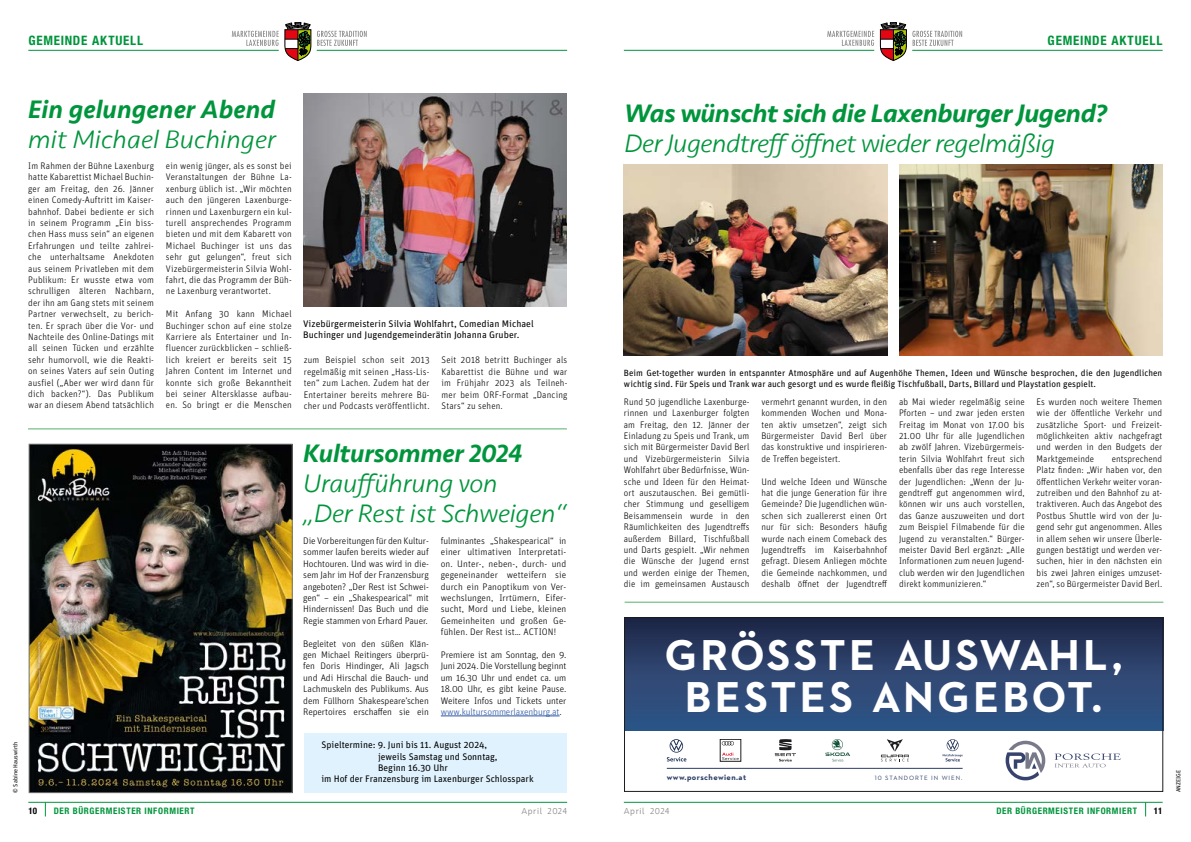
<style>
.page{position:relative;width:1191px;height:842px;background:#fff}
.page>*{position:absolute;margin:0;border:0;box-sizing:border-box;transform-origin:0 0}
.t1{font:700 44px/42px "Neutraface 2 Text";letter-spacing:.07em;color:#fff;text-align:center}
.t2{font:italic 300 26px/29.9px "Seravek";letter-spacing:-.01em;color:#00953c;scale:1.05 1}
.t3{font:italic 500 26px "Seravek";letter-spacing:-.015em;color:#00953c;scale:1.05 1}
.t4{font:italic 500 26px "Seravek";letter-spacing:-.015em;color:#00953c}
.t5{font:700 condensed 13px "Helvetica Neue LT Std";letter-spacing:.06em;color:#00953c}
.t6{font:300 9.5px/11.4px "Unit Pro";letter-spacing:.01em;color:#000;text-align:justify;scale:.96 1}
.t7{font:300 9.5px/11.4px "Unit Pro";letter-spacing:.01em;color:#000;text-align:justify}
.t8{font:9.5px "Unit Pro";color:#000}
.t9{font:9.5px/11.4px "Unit Pro";color:#010202}
.t10{font:9px/11.5px "Unit Pro";letter-spacing:.005em;color:#000}
.t11{font:700 condensed 9px "Helvetica Neue LT Std";letter-spacing:.07em;color:#00953c}
.t12{font:300 9px "Seravek";letter-spacing:.065em;color:#878787}
.t13{font:700 condensed 9px "Helvetica Neue LT Std";color:#000}
.t14{font:700 8.2px "Neutraface 2 Text";letter-spacing:.05em;color:#2c3e67}
.t15{font:6.3px "Neutraface 2 Text";letter-spacing:.15em;color:#2c3e67}
.t16{font:6px "Unit Pro";color:#000}
.s1{color:#000}
.s2{color:#2b54a2}
</style>
<div class="page">
<hr style="left:28px;top:802px;width:539px;height:1px;background:#00953c">
<svg style="left:45px;top:802px;width:1px;height:14px"></svg>
<svg style="left:1145px;top:803px;width:1px;height:13px"></svg>
<hr style="left:624px;top:802px;width:538px;height:1px;background:#00953c">
<hr style="left:317px;top:50px;width:250px;height:1px;background:#00953c">
<hr style="left:912px;top:50px;width:250px;height:1px;background:#00953c">
<hr style="left:28px;top:50px;width:251px;height:1px;background:#00953c">
<hr style="left:624px;top:50px;width:250px;height:1px;background:#00953c">
<svg style="left:827px;top:22px;width:135px;height:39px"></svg>
<svg style="left:232px;top:22px;width:135px;height:39px"></svg>
<hr style="left:28px;top:428px;width:539px;height:1px;background:#57b06d">
<hr style="left:441px;top:716px;width:118px;height:1px;background:#2b54a2">
<img style="left:304px;top:94px;width:263px;height:213px">
<img style="left:31px;top:446px;width:259px;height:345px">
<div style="left:29px;top:444px;width:263px;height:349px;border:1px solid #727271"></div>
<div style="left:304px;top:733px;width:263px;height:59px;background:#dff2fd"></div>
<img style="left:624px;top:164px;width:263px;height:192px">
<img style="left:900px;top:164px;width:262px;height:192px">
<hr style="left:624px;top:602px;width:539px;height:1px;background:#57b06d">
<div style="left:624px;top:617px;width:539px;height:114px;background:linear-gradient(to bottom,#232a4b,#315a8d)"></div>
<svg style="left:1005px;top:741px;width:40px;height:39px"></svg>
<svg style="left:1054px;top:753px;width:66px;height:14px"></svg>
<hr style="left:667px;top:768px;width:295px;height:1px;background:#2c3e67">
<svg style="left:667px;top:739px;width:19px;height:22px"></svg>
<div style="left:720px;top:739px;width:21px;height:22px;border:1px solid #1c1c20"></div>
<svg style="left:721px;top:741px;width:13px;height:4px"></svg>
<svg style="left:722px;top:753px;width:17px;height:7px"></svg>
<svg style="left:774px;top:739px;width:22px;height:22px"></svg>
<svg style="left:881px;top:739px;width:27px;height:22px"></svg>
<svg style="left:942px;top:739px;width:20px;height:22px"></svg>
<svg style="left:825px;top:739px;width:25px;height:22px"></svg>
<div style="left:624px;top:617px;width:539px;height:175px;border:1px solid #1c1c20"></div>
<h3 class="t5" style="left:28px;top:33px;width:116px">GEMEINDE AKTUELL</h3>
<h3 class="t5" style="left:1047px;top:33px;width:116px">GEMEINDE AKTUELL</h3>
<h2 class="t4" style="left:28px;top:93px;width:249px">Ein gelungener Abend</h2>
<h2 class="t2" style="left:28px;top:125px;width:237px">mit Michael Buchinger</h2>
<p class="t6" style="left:28px;top:160px;width:132px">Im Rahmen der Bühne Laxenburg hatte Kabarettist Michael Buchin&shy;ger am Freitag, den 26. Jänner einen Comedy-Auftritt im Kaiser&shy;bahnhof. Dabei bediente er sich in seinem Programm „Ein biss&shy;chen Hass muss sein“ an eigenen Erfahrungen und teilte zahlrei&shy;che unterhaltsame Anekdoten aus seinem Privatleben mit dem Publikum: Er wusste etwa vom schrulligen älteren Nachbarn, der ihn am Gang stets mit seinem Partner verwechselt, zu berich&shy;ten. Er sprach über die Vor- und Nachteile des Online-Datings mit all seinen Tücken und erzählte sehr humorvoll, wie die Reakti&shy;on seines Vaters auf sein Outing ausfiel („Aber wer wird dann für dich backen?“). Das Publikum war an diesem Abend tatsächlich</p>
<p class="t6" style="left:166px;top:160px;width:132px">ein wenig jünger, als es sonst bei Veranstaltungen der Bühne La&shy;xenburg üblich ist. „Wir möchten auch den jüngeren Laxenburge&shy;rinnen und Laxenburgern ein kul&shy;turell ansprechendes Programm bieten und mit dem Kabarett von Michael Buchinger ist uns das sehr gut gelungen“, freut sich Vizebürgermeisterin Silvia Wohl&shy;fahrt, die das Programm der Büh&shy;ne Laxenburg verantwortet.</p>
<p class="t6" style="left:166px;top:308px;width:132px">Mit Anfang 30 kann Michael Buchinger schon auf eine stolze Karriere als Entertainer und In&shy;fluencer zurückblicken – schließ&shy;lich kreiert er bereits seit 15<br>Jahren Content im Internet und konnte sich große Bekanntheit bei seiner Altersklasse aufbau&shy;en. So bringt er die Menschen</p>
<p class="t9" style="left:303px;top:317px;width:232px">Vizebürgermeisterin Silvia Wohlfahrt, Comedian Michael<br>Buchinger und Ju<span class="s1">gendgemeinderätin Johanna Gruber.</span></p>
<p class="t6" style="left:304px;top:354px;width:133px">zum Beispiel schon seit 2013 regelmäßig mit seinen „Hass-Lis&shy;ten“ zum Lachen. Zudem hat der Entertainer bereits mehrere Bü&shy;cher und Podcasts veröffentlicht.</p>
<p class="t6" style="left:441px;top:354px;width:133px">Seit 2018 betritt Buchinger als Kabarettist die Bühne und war im Frühjahr 2023 als Teilneh&shy;mer beim ORF-Format „Dancing Stars“ zu sehen.</p>
<h2 class="t4" style="left:303px;top:438px;width:220px">Kultursommer 2024</h2>
<h2 class="t2" style="left:303px;top:469px;width:252px">Uraufführung von<br>„Der Rest ist Schweigen“</h2>
<p class="t7" style="left:303px;top:535px;width:127px">Die Vorbereitungen für den Kultur&shy;sommer laufen bereits wieder auf Hochtouren. Und was wird in die&shy;sem Jahr im Hof der Franzensburg angeboten? „Der Rest ist Schwei&shy;gen“ – ein „Shakespearical“ mit Hindernissen! Das Buch und die Regie stammen von Erhard Pauer.</p>
<p class="t7" style="left:303px;top:637px;width:127px">Begleitet von den süßen Klän&shy;gen Michael Reitingers überprü&shy;fen Doris Hindinger, Ali Jagsch und Adi Hirschal die Bauch- und Lachmuskeln des Publikums. Aus dem Füllhorn Shakespeare’schen Repertoires erschaffen sie ein</p>
<p class="t7" style="left:441px;top:535px;width:127px">fulminantes „Shakespearical“ in einer ultimativen Interpretati&shy;on. Unter-, neben-, durch- und gegeneinander wetteifern sie durch ein Panoptikum von Ver&shy;wechslungen, Irrtümern, Eifer&shy;sucht, Mord und Liebe, kleinen Gemeinheiten und großen Ge&shy;fühlen. Der Rest ist… ACTION!</p>
<p class="t7" style="left:441px;top:649px;width:127px">Premiere ist am Sonntag, den 9.<br>Juni 2024. Die Vorstellung beginnt um 16.30 Uhr und endet ca. um 18.00 Uhr, es gibt keine Pause.<br>Weitere Infos und Tickets unter <span class="s2">www.kultursommerlaxenburg.at</span>.</p>
<p class="t16" style="left:11px;top:793px;width:52px;rotate:-90deg">© Sabine Hauswirth</p>
<p class="t8" style="left:321px;top:738px;width:167px">Spieltermine: 9. Juni bis 11. August 2024,</p>
<p class="t8" style="left:378px;top:750px;width:121px">jeweils Samstag und Sonntag,</p>
<p class="t8" style="left:378px;top:761px;width:71px">Beginn 16.30 Uhr</p>
<p class="t8" style="left:321px;top:772px;width:214px">im Hof der Franzensburg im Laxenburger Schlosspark</p>
<h2 class="t3" style="left:624px;top:97px;width:461px">Was wünscht sich die Laxenburger Jugend?</h2>
<h2 class="t2" style="left:624px;top:129px;width:411px">Der Jugendtreff öffnet wieder regelmäßig</h2>
<p class="t10" style="left:624px;top:366px;width:540px">Beim Get-together wurden in entspannter Atmosphäre und auf Augenhöhe Themen, Ideen und Wünsche besprochen, die den Jugendlichen wichtig sind. Für Speis und Trank war auch gesorgt und es wurde fleißig Tischfußball, Darts, Billard und Playstation gespielt.</p>
<p class="t6" style="left:624px;top:395px;width:132px">Rund 50 jugendliche Laxenburge&shy;rinnen und Laxenburger folgten am Freitag, den 12. Jänner der Einladung zu Speis und Trank, um sich mit Bürgermeister David Berl und Vizebürgermeisterin Silvia Wohlfahrt über Bedürfnisse, Wün&shy;sche und Ideen für den Heimat&shy;ort auszutauschen. Bei gemütli&shy;cher Stimmung und geselligem Beisammensein wurde in den Räumlichkeiten des Jugendtreffs außerdem Billard, Tischfußball und Darts gespielt. „Wir nehmen die Wünsche der Jugend ernst und werden einige der Themen, die im gemeinsamen Austausch</p>
<p class="t6" style="left:761px;top:395px;width:132px">vermehrt genannt wurden, in den kommenden Wochen und Mona&shy;ten aktiv umsetzen“, zeigt sich Bürgermeister David Berl über das konstruktive und inspirieren&shy;de Treffen begeistert.</p>
<p class="t6" style="left:899px;top:395px;width:132px">ab Mai wieder regelmäßig seine Pforten – und zwar jeden ersten Freitag im Monat von 17.00 bis 21.00 Uhr für alle Jugendlichen ab zwölf Jahren. Vizebürgermeis&shy;terin Silvia Wohlfahrt freut sich ebenfalls über das rege Interesse der Jugendlichen: „Wenn der Ju&shy;gendtreff gut angenommen wird, können wir uns auch vorstellen, das Ganze auszuweiten und dort zum Beispiel Filmabende für die Jugend zu veranstalten.“ Bürger&shy;meister David Berl ergänzt: „Alle Informationen zum neuen Jugend&shy;club werden wir den Jugendlichen direkt kommunizieren.“</p>
<p class="t6" style="left:1036px;top:395px;width:132px">Es wurden noch weitere Themen wie der öffentliche Verkehr und zusätzliche Sport- und Freizeit&shy;möglichkeiten aktiv nachgefragt und werden in den Budgets der Marktgemeinde</p>
<p class="t6" style="left:1036px;top:452px;width:132px;text-indent:75px">entsprechend Platz finden: „Wir haben vor, den öffentlichen Verkehr weiter voran&shy;zutreiben und den Bahnhof zu at&shy;traktiveren. Auch das Angebot des Postbus Shuttle wird von der Ju&shy;gend sehr gut angenommen. Alles in allem sehen wir unsere Überle&shy;gungen bestätigt und werden ver&shy;suchen, hier in den nächsten ein bis zwei Jahren einiges umzuset&shy;zen“, so Bürgermeister David Berl.</p>
<p class="t6" style="left:761px;top:475px;width:132px">Und welche Ideen und Wünsche hat die junge Generation für ihre Gemeinde? Die Jugendlichen wün&shy;schen sich zuallererst einen Ort nur für sich: Besonders häufig wurde nach einem Comeback des Jugendtreffs im Kaiserbahnhof gefragt. Diesem Anliegen möchte die Gemeinde nachkommen, und deshalb öffnet der Jugendtreff</p>
<h1 class="t1" style="left:664px;top:634px;width:459px">GRÖSSTE AUSWAHL,<br>BESTES ANGEBOT.</h1>
<p class="t14" style="left:667px;top:772px;width:81px">www.porschewien.at</p>
<p class="t15" style="left:875px;top:774px;width:89px">10 STANDORTE IN WIEN.</p>
<p class="t13" style="left:28px;top:805px;width:10px">10</p>
<p class="t11" style="left:54px;top:805px;width:142px">DER BÜRGERMEISTER INFORMIERT</p>
<p class="t12" style="left:521px;top:805px;width:47px">April 2024</p>
<p class="t12" style="left:624px;top:805px;width:47px">April 2024</p>
<p class="t11" style="left:996px;top:805px;width:142px">DER BÜRGERMEISTER INFORMIERT</p>
<p class="t13" style="left:1154px;top:805px;width:10px">11</p>
<p class="t16" style="left:1174px;top:792px;width:24px;rotate:-90deg">ANZEIGE</p>
</div>
